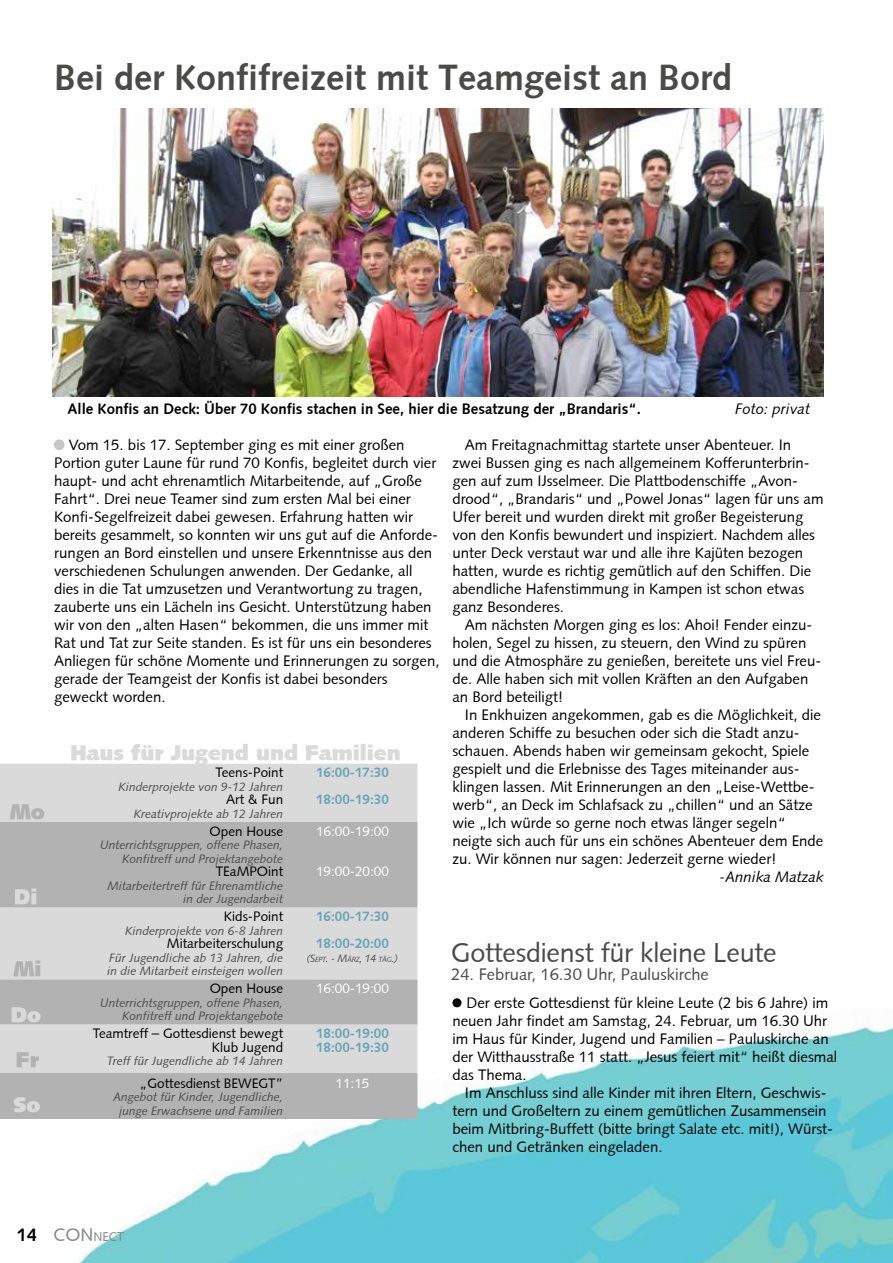
<style>
.page{position:relative;width:893px;height:1263px;background:#fff}
.page>*{position:absolute;margin:0;border:0;box-sizing:border-box;transform-origin:0 0}
.t1{font:700 36px "Syntax";color:#4a4a49}
.t2{font:27px "Syntax";letter-spacing:-.01em;color:#4a4a49}
.t3{font:900 21px "Syntax";color:#dadada}
.t4{font:900 21px "Syntax";color:#b3b2b2}
.t5{font:16.5px "Syntax";color:#4a4a49}
.t6{font:15px/18px "Syntax";color:#000}
.t7{font:700 15px "Syntax";color:#000}
.t8{font:italic 15px "Syntax";color:#000}
.t9{font:13.5px/13.5px "Syntax";color:#000;text-align:right}
.t10{font:700 13.5px/27px "Syntax";color:#64a4b7}
.t11{font:13.5px "Syntax";color:#fff}
.t12{font:12.6px "Syntax";color:#878787}
.t13{font:italic 12px/13.5px "Syntax";color:#4a4a49;text-align:right}
.t14{font:italic 10.5px "Syntax";color:#4a4a49}
.s1{font-size:7.35px}
.s2{font-size:15px}
.s3{font-weight:700;font-size:18px;color:#000}
.s4{font-size:18px}
</style>
<div class="page">
<img style="left:78px;top:1008px;width:815px;height:255px">
<div style="left:0;top:764px;width:417px;height:58px;background:#dadada"></div>
<svg style="left:0;top:822px;width:417px;height:297px;background:#c2c2c2"></svg>
<div style="left:452px;top:998px;width:9px;height:9px;background:#000;border-radius:50%"></div>
<div style="left:55px;top:440px;width:9px;height:9px;background:#c6c6c6;border-radius:50%"></div>
<div style="left:54px;top:439px;width:11px;height:11px;border:2px solid #c6c6c6;border-radius:50%"></div>
<img style="left:52px;top:108px;width:772px;height:288px">
<h1 class="t1" style="left:54px;top:57px;width:680px">Bei der Konfifreizeit mit Teamgeist an Bord</h1>
<h3 class="t4" style="left:10px;top:799px;width:37px">Mo</h3>
<h3 class="t3" style="left:14px;top:884px;width:25px">Di</h3>
<h3 class="t4" style="left:13px;top:956px;width:30px">Mi</h3>
<h3 class="t3" style="left:11px;top:1002px;width:32px">Do</h3>
<h3 class="t4" style="left:16px;top:1047px;width:25px">Fr</h3>
<h3 class="t3" style="left:14px;top:1092px;width:28px">So</h3>
<p class="t7" style="left:68px;top:400px;width:575px">Alle Konfis an Deck: Über 70 Konfis stachen in See, hier die Besatzung der „Brandaris“.</p>
<p class="t8" style="left:735px;top:400px;width:77px">Foto: privat</p>
<p class="t6" style="left:54px;top:436px;width:387px;text-indent:15px">Vom 15. bis 17. September ging es mit einer großen Portion guter Laune für rund 70 Konfis, begleitet durch vier haupt- und acht ehrenamtlich Mitarbeitende, auf „Große Fahrt“. Drei neue Teamer sind zum ersten Mal bei einer Konfi-Segelfreizeit dabei gewesen. Erfahrung hatten wir bereits gesammelt, so konnten wir uns gut auf die Anforde&shy;rungen an Bord einstellen und unsere Erkenntnisse aus den verschiedenen Schulungen anwenden. Der Gedanke, all dies in die Tat umzusetzen und Verantwortung zu tragen, zauberte uns ein Lächeln ins Gesicht. Unterstützung haben wir von den „alten Hasen“ bekommen, die uns immer mit Rat und Tat zur Seite standen. Es ist für uns ein besonderes Anliegen für schöne Momente und Erinnerungen zu sorgen, gerade der Teamgeist der Konfis ist dabei besonders geweckt worden.</p>
<p class="t6" style="left:452px;top:436px;width:373px;text-indent:13px">Am Freitagnachmittag startete unser Abenteuer. In zwei Bussen ging es nach allgemeinem Kofferunterbrin&shy;gen auf zum IJsselmeer. Die Plattbodenschiffe „Avon&shy;drood“, „Brandaris“ und „Powel Jonas“ lagen für uns am Ufer bereit und wurden direkt mit großer Begeisterung von den Konfis bewundert und inspiziert. Nachdem alles unter Deck verstaut war und alle ihre Kajüten bezogen hatten, wurde es richtig gemütlich auf den Schiffen. Die abendliche Hafenstimmung in Kampen ist schon etwas ganz Besonderes.</p>
<p class="t6" style="left:452px;top:616px;width:370px;text-indent:13px">Am nächsten Morgen ging es los: Ahoi! Fender einzu&shy;holen, Segel zu hissen, zu steuern, den Wind zu spüren und die Atmosphäre zu genießen, bereitete uns viel Freu&shy;de. Alle haben sich mit vollen Kräften an den Aufgaben an Bord beteiligt!</p>
<p class="t6" style="left:452px;top:706px;width:372px;text-indent:13px">In Enkhuizen angekommen, gab es die Möglichkeit, die anderen Schiffe zu besuchen oder sich die Stadt anzu&shy;schauen. Abends haben wir gemeinsam gekocht, Spiele gespielt und die Erlebnisse des Tages miteinander aus&shy;klingen lassen. Mit Erinnerungen an den „Leise-Wettbe&shy;werb“, an Deck im Schlafsack zu „chillen“ und an Sätze wie „Ich würde so gerne noch etwas länger segeln“ neigte sich auch für uns ein schönes Abenteuer dem Ende zu. Wir können nur sagen: Jederzeit gerne wieder!</p>
<p class="t8" style="left:719px;top:868px;width:106px">-Annika Matzak</p>
<h3 class="t3" style="left:70px;top:740px;width:332px">Haus für Jugend und Familien</h3>
<p class="t9" style="left:215px;top:766px;width:69px">Teens-Point</p>
<p class="t13" style="left:118px;top:780px;width:166px">Kinderprojekte von 9-12 Jahren</p>
<p class="t9" style="left:226px;top:793px;width:59px">Art &amp; Fun</p>
<p class="t13" style="left:134px;top:807px;width:151px">Kreativprojekte ab 12 Jahren</p>
<p class="t10" style="left:316px;top:759px;width:74px">16:00-17:30<br>18:00-19:30</p>
<p class="t9" style="left:210px;top:824px;width:75px">Open House</p>
<p class="t13" style="left:100px;top:838px;width:185px">Unterrichtsgruppen, offene Phasen,<br>Konfitreff und Projektangebote</p>
<p class="t9" style="left:216px;top:865px;width:69px">TEaMPOint</p>
<p class="t13" style="left:107px;top:879px;width:177px">Mitarbeitertreff für Ehrenamtliche in der Jugendarbeit</p>
<p class="t11" style="left:316px;top:823px;width:74px">16:00-19:00</p>
<p class="t11" style="left:316px;top:863px;width:74px">19:00-20:00</p>
<p class="t9" style="left:224px;top:910px;width:61px">Kids-Point</p>
<p class="t13" style="left:125px;top:924px;width:160px">Kinderprojekte von 6-8 Jahren</p>
<p class="t9" style="left:167px;top:937px;width:118px">Mitarbeiterschulung</p>
<p class="t13" style="left:107px;top:951px;width:178px;text-align:left">Für Jugendliche ab 13 Jahren, die in die Mitarbeit einsteigen wollen</p>
<p class="t10" style="left:316px;top:903px;width:74px">16:00-17:30<br>18:00-20:00</p>
<p class="t14" style="left:307px;top:952px;width:93px">(S<span class="s1">EPT</span>. - M<span class="s1">ÄRZ</span>, 14 <span class="s1">TÄG</span>.)</p>
<p class="t9" style="left:210px;top:982px;width:75px">Open House</p>
<p class="t13" style="left:100px;top:996px;width:185px">Unterrichtsgruppen, offene Phasen,<br>Konfitreff und Projektangebote</p>
<p class="t11" style="left:316px;top:980px;width:74px">16:00-19:00</p>
<p class="t9" style="left:93px;top:1027px;width:192px">Teamtreff <span class="s2">–</span> Gottesdienst bewegt<br>Klub Jugend</p>
<p class="t13" style="left:107px;top:1054px;width:178px">Treff für Jugendliche ab 14 Jahren</p>
<p class="t10" style="left:316px;top:1027px;width:74px;line-height:13.5px">18:00-19:00<br>18:00-19:30</p>
<p class="t9" style="left:140px;top:1076px;width:145px">„Gottesdienst BEWEGT”</p>
<p class="t13" style="left:113px;top:1090px;width:172px;text-align:center">Angebot für Kinder, Jugendliche, junge Erwachsene und Familien</p>
<p class="t11" style="left:336px;top:1075px;width:35px">11:15</p>
<h2 class="t2" style="left:451px;top:936px;width:327px">Gottesdienst für kleine Leute</h2>
<p class="t5" style="left:451px;top:964px;width:259px">24. Februar, 16.30 Uhr, Pauluskirche</p>
<p class="t6" style="left:452px;top:994px;width:386px;text-indent:14px">Der erste Gottesdienst für kleine Leute (2 bis 6 Jahre) im neuen Jahr findet am Samstag, 24. Februar, um 16.30 Uhr im Haus für Kinder, Jugend und Familien – Pauluskirche an der Witthausstraße 11 statt. „Jesus feiert mit“ heißt diesmal das Thema.</p>
<p class="t6" style="left:452px;top:1084px;width:382px;text-indent:13px">Im Anschluss sind alle Kinder mit ihren Eltern, Geschwis&shy;tern und Großeltern zu einem gemütlichen Zusammensein beim Mitbring-Buffett (bitte bringt Salate etc. mit!), Würst&shy;chen und Getränken eingeladen.</p>
<p class="t12" style="left:17px;top:1229px;width:109px"><span class="s3">14</span> <span class="s4">CON</span> NECT</p>
</div>
